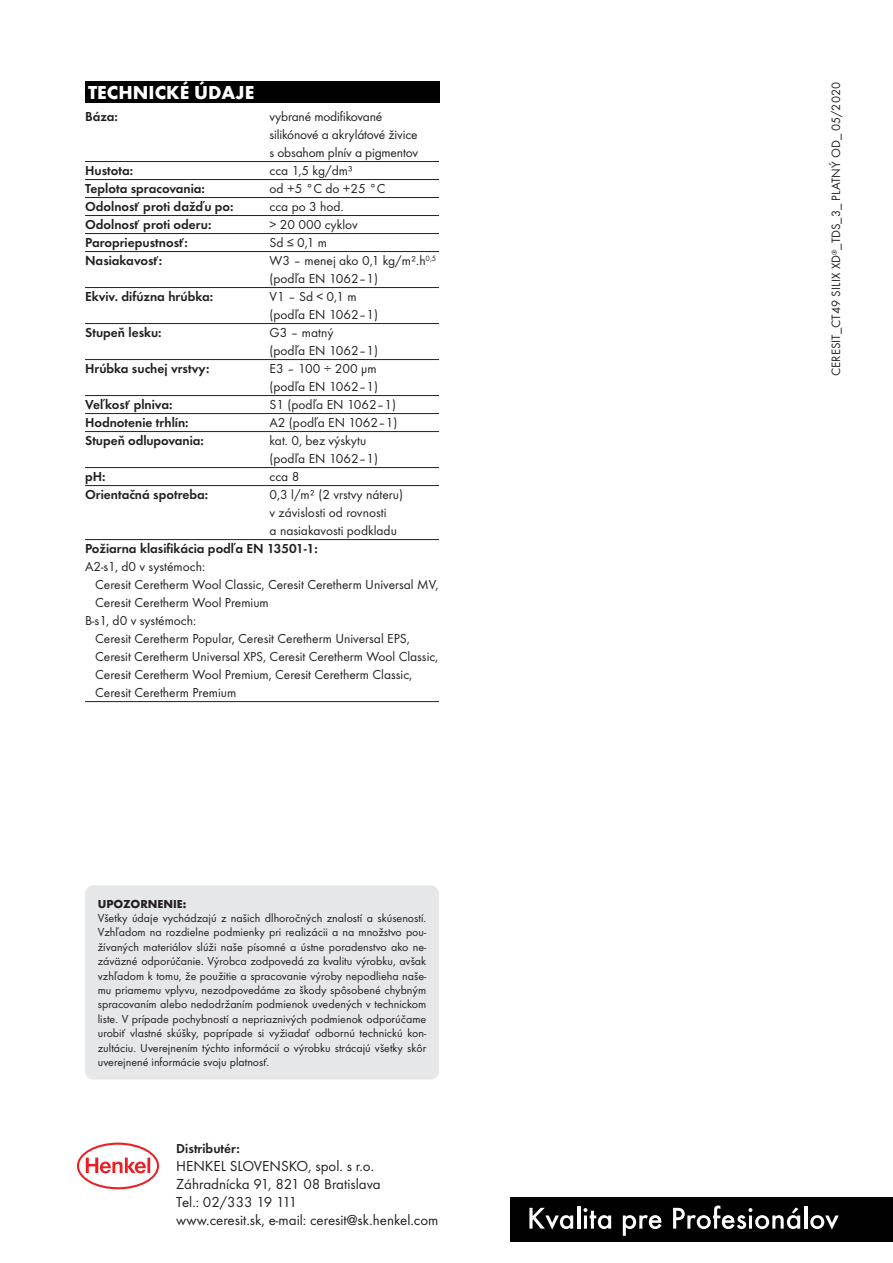
<style>
.page{position:relative;width:893px;height:1263px;background:#fff}
.page>*{position:absolute;margin:0;border:0;box-sizing:border-box;transform-origin:0 0}
.t1{font:700 19.5px "Futura TOT";color:#fff}
.t2{font:15px/18px "Futura TOT";color:#231f20}
.t3{font:13.5px/18px "Futura TOT";color:#231f20}
.t4{font:600 13.5px "Futura TOT";color:#231f20}
.t5{font:12.6px "Futura TOT";color:#231f20}
.t6{font:12px/14.4px "Futura TOT";color:#231f20;text-align:justify}
.t7{font:700 12px "Futura TOT";color:#231f20}
</style>
<div class="page">
<div style="left:510px;top:1197px;width:383px;height:44px;background:#010101"></div>
<svg style="left:529px;top:1208px;width:44px;height:21px"></svg>
<hr style="left:577px;top:1206px;width:3px;height:22px;background:#fff">
<svg style="left:583px;top:1208px;width:28px;height:21px"></svg>
<svg style="left:623px;top:1215px;width:38px;height:21px"></svg>
<svg style="left:673px;top:1205px;width:127px;height:24px"></svg>
<hr style="left:804px;top:1206px;width:3px;height:22px;background:#fff">
<svg style="left:810px;top:1215px;width:29px;height:14px"></svg>
<hr style="left:85px;top:161px;width:354px;height:1px;background:#231f20">
<hr style="left:85px;top:179px;width:354px;height:1px;background:#231f20">
<hr style="left:85px;top:197px;width:354px;height:1px;background:#231f20">
<hr style="left:85px;top:215px;width:354px;height:1px;background:#231f20">
<hr style="left:85px;top:233px;width:354px;height:1px;background:#231f20">
<hr style="left:85px;top:251px;width:354px;height:1px;background:#231f20">
<hr style="left:85px;top:287px;width:354px;height:1px;background:#231f20">
<hr style="left:85px;top:323px;width:354px;height:1px;background:#231f20">
<hr style="left:85px;top:359px;width:354px;height:1px;background:#231f20">
<hr style="left:85px;top:395px;width:354px;height:1px;background:#231f20">
<hr style="left:85px;top:413px;width:354px;height:1px;background:#231f20">
<hr style="left:85px;top:431px;width:354px;height:1px;background:#231f20">
<hr style="left:85px;top:467px;width:354px;height:1px;background:#231f20">
<hr style="left:85px;top:485px;width:354px;height:1px;background:#231f20">
<hr style="left:85px;top:539px;width:354px;height:1px;background:#231f20">
<hr style="left:85px;top:701px;width:354px;height:1px;background:#231f20">
<div style="left:85px;top:82px;width:354px;height:21px;background:#010101"></div>
<svg style="left:77px;top:1142px;width:82px;height:47px"></svg>
<div style="left:85px;top:885px;width:354px;height:194px;background:#e6e7e9;border-radius:9px"></div>
<h1 class="t1" style="left:88px;top:80px;width:168px">TECHNICKÉ ÚDAJE</h1>
<p class="t4" style="left:85px;top:108px;width:34px">Báza:</p>
<p class="t3" style="left:270px;top:107px;width:150px">vybrané modifikované silikónové a akrylátové živice s obsahom plnív a pigmentov</p>
<p class="t4" style="left:85px;top:162px;width:50px">Hustota:</p>
<p class="t3" style="left:270px;top:161px;width:85px">cca 1,5 kg/dm³</p>
<p class="t4" style="left:85px;top:180px;width:121px">Teplota spracovania:</p>
<p class="t3" style="left:270px;top:179px;width:118px">od +5 °C do +25 °C</p>
<p class="t4" style="left:85px;top:198px;width:150px">Odolnosť proti dažďu po:</p>
<p class="t3" style="left:270px;top:197px;width:76px">cca po 3 hod.</p>
<p class="t4" style="left:85px;top:216px;width:128px">Odolnosť proti oderu:</p>
<p class="t3" style="left:270px;top:215px;width:90px">&gt; 20 000 cyklov</p>
<p class="t4" style="left:85px;top:234px;width:104px">Paropriepustnosť:</p>
<p class="t3" style="left:270px;top:233px;width:59px">Sd ≤ 0,1 m</p>
<p class="t4" style="left:85px;top:252px;width:79px">Nasiakavosť:</p>
<p class="t3" style="left:270px;top:251px;width:168px">W3 – menej ako 0,1 kg/m².h<sup>0,5 </sup>(podľa EN 1062–1)</p>
<p class="t4" style="left:85px;top:288px;width:130px">Ekviv. difúzna hrúbka:</p>
<p class="t3" style="left:270px;top:287px;width:110px">V1 – Sd &lt; 0,1 m (podľa EN 1062–1)</p>
<p class="t4" style="left:85px;top:324px;width:78px">Stupeň lesku:</p>
<p class="t3" style="left:270px;top:323px;width:110px">G3 – matný<br>(podľa EN 1062–1)</p>
<p class="t4" style="left:85px;top:360px;width:126px">Hrúbka suchej vrstvy:</p>
<p class="t3" style="left:270px;top:359px;width:110px">E3 – 100 ÷ 200 μm (podľa EN 1062–1)</p>
<p class="t4" style="left:85px;top:396px;width:89px">Veľkosť plniva:</p>
<p class="t3" style="left:270px;top:395px;width:128px">S1 (podľa EN 1062–1)</p>
<p class="t4" style="left:85px;top:414px;width:105px">Hodnotenie trhlín:</p>
<p class="t3" style="left:270px;top:413px;width:129px">A2 (podľa EN 1062–1)</p>
<p class="t4" style="left:85px;top:432px;width:120px">Stupeň odlupovania:</p>
<p class="t3" style="left:270px;top:431px;width:110px">kat. 0, bez výskytu (podľa EN 1062–1)</p>
<p class="t4" style="left:85px;top:468px;width:22px">pH:</p>
<p class="t3" style="left:270px;top:467px;width:31px">cca 8</p>
<p class="t4" style="left:85px;top:486px;width:125px">Orientačná spotreba:</p>
<p class="t3" style="left:270px;top:485px;width:135px">0,3 l/m² (2 vrstvy náteru) v závislosti od rovnosti<br>a nasiakavosti podkladu</p>
<p class="t4" style="left:85px;top:540px;width:234px">Požiarna klasifikácia podľa EN 13501-1:</p>
<p class="t3" style="left:85px;top:557px;width:122px">A2-s1, d0 v systémoch:</p>
<p class="t3" style="left:95px;top:575px;width:345px">Ceresit Ceretherm Wool Classic, Ceresit Ceretherm Universal MV,</p>
<p class="t3" style="left:95px;top:593px;width:175px">Ceresit Ceretherm Wool Premium</p>
<p class="t3" style="left:85px;top:611px;width:113px">B-s1, d0 v systémoch:</p>
<p class="t3" style="left:95px;top:629px;width:316px">Ceresit Ceretherm Popular, Ceresit Ceretherm Universal EPS,</p>
<p class="t3" style="left:95px;top:647px;width:345px">Ceresit Ceretherm Universal XPS, Ceresit Ceretherm Wool Classic,</p>
<p class="t3" style="left:95px;top:665px;width:319px">Ceresit Ceretherm Wool Premium, Ceresit Ceretherm Classic,</p>
<p class="t3" style="left:95px;top:683px;width:143px">Ceresit Ceretherm Premium</p>
<p class="t7" style="left:98px;top:896px;width:90px">UPOZORNENIE:</p>
<p class="t6" style="left:98px;top:911px;width:330px">Všetky údaje vychádzajú z našich dlhoročných znalostí a skúseností.<br>Vzhľadom na rozdielne podmienky pri realizácii a na množstvo pou&shy;žívaných materiálov slúži naše písomné a ústne poradenstvo ako ne&shy;záväzné odporúčanie. Výrobca zodpovedá za kvalitu výrobku, avšak vzhľadom k tomu, že použitie a spracovanie výroby nepodlieha naše&shy;mu priamemu vplyvu, nezodpovedáme za škody spôsobené chybným spracovaním alebo nedodržaním podmienok uvedených v technickom liste. V prípade pochybností a nepriaznivých podmienok odporúčame urobiť vlastné skúšky, poprípade si vyžiadať odbornú technickú kon&shy;zultáciu. Uverejnením týchto informácií o výrobku strácajú všetky skôr uverejnené informácie svoju platnosť.</p>
<p class="t4" style="left:176px;top:1140px;width:65px">Distributér:</p>
<p class="t2" style="left:176px;top:1156px;width:264px">HENKEL SLOVENSKO, spol. s r.o.<br>Záhradnícka 91, 821 08 Bratislava<br>Tel.: 02/333 19 111<br>www.ceresit.sk, e-mail: ceresit@sk.henkel.com</p>
<p class="t5" style="left:828px;top:376px;width:295px;rotate:-90deg">CERESIT_CT49 SILIX XD<sup>®</sup>_TDS_3_ PLATNÝ OD_ 05/2020</p>
</div>
